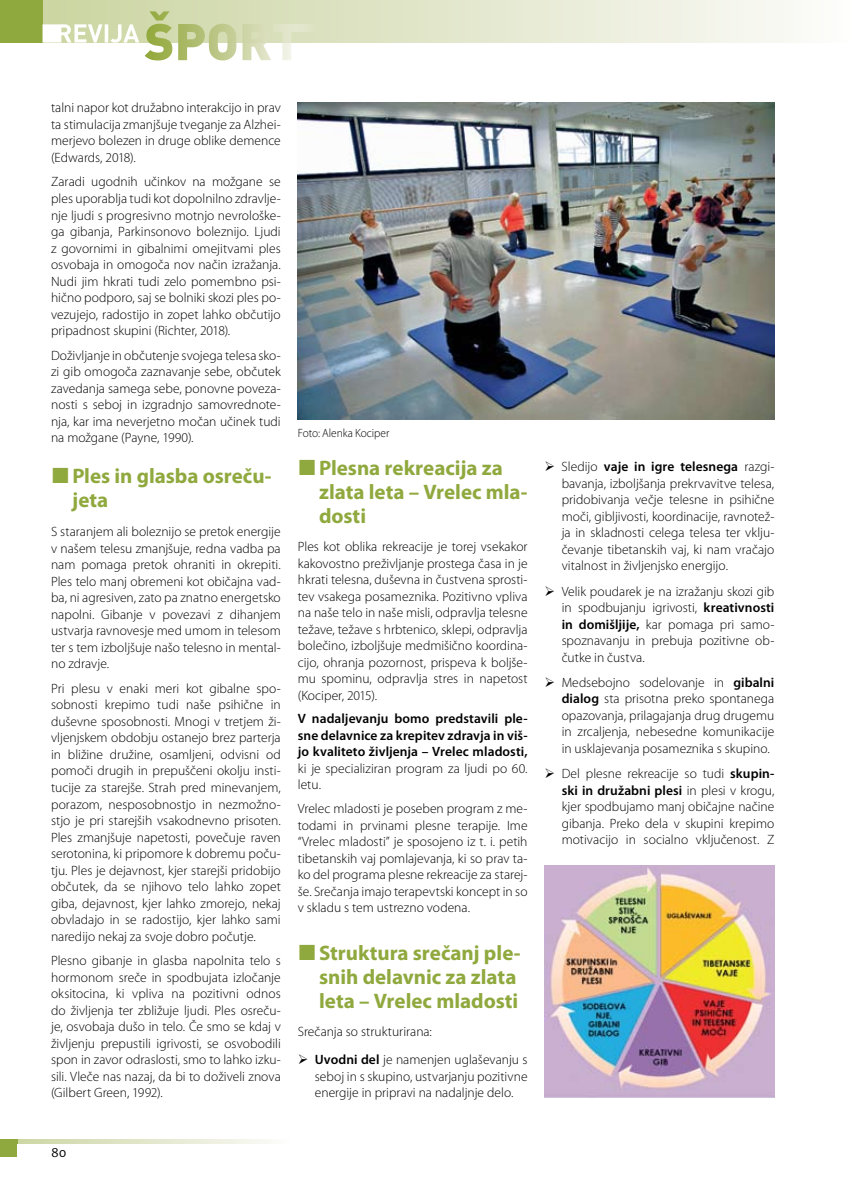
<style>
.page{position:relative;width:851px;height:1191px;background:#fff}
.page>*{position:absolute;margin:0;border:0;box-sizing:border-box;transform-origin:0 0}
.t1{font:700 21px/24px "Myriad Pro";color:#90a93e}
.t2{font:300 13.5px/16.5px "Myriad Pro";color:#000;text-align:justify}
.t3{font:600 13.5px/16.5px "Myriad Pro";letter-spacing:.005em;color:#000;text-align:justify}
.t4{font:13.5px "Meta Pro";color:#000}
.t5{font:300 12px "Myriad Pro";letter-spacing:-.005em;color:#000;scale:.95 1}
.s1{font-weight:600}
</style>
<div class="page">
<div style="left:0;top:0;width:850px;height:43px;background:linear-gradient(to right,#c7d29c,#fcfbf9)"></div>
<div style="left:0;top:0;width:43px;height:43px;background:#90a93e"></div>
<div style="left:0;top:1140px;width:289px;height:17px;background:linear-gradient(to right,#c9d39e,#fcfbf9)"></div>
<svg style="left:145px;top:11px;width:170px;height:49px"></svg>
<svg style="left:43px;top:24px;width:96px;height:19px"></svg>
<div style="left:0;top:1140px;width:17px;height:17px;background:#90a93e"></div>
<div style="left:17px;top:1144px;width:272px;height:13px;background:#fff"></div>
<img style="left:298px;top:102px;width:476px;height:317px">
<img style="left:544px;top:865px;width:230px;height:232px">
<p class="t2" style="left:51px;top:100px;width:231px">talni napor kot družabno interakcijo in prav ta stimulacija zmanjšuje tveganje za Alzhei&shy;merjevo bolezen in druge oblike demence (Edwards, 2018).</p>
<p class="t2" style="left:51px;top:174px;width:231px">Zaradi ugodnih učinkov na možgane se ples uporablja tudi kot dopolnilno zdravlje&shy;nje ljudi s progresivno motnjo nevrološke&shy;ga gibanja, Parkinsonovo boleznijo. Ljudi z govornimi in gibalnimi omejitvami ples osvobaja in omogoča nov način izražanja.<br>Nudi jim hkrati tudi zelo pomembno psi&shy;hično podporo, saj se bolniki skozi ples po&shy;vezujejo, radostijo in zopet lahko občutijo pripadnost skupini (Richter, 2018).</p>
<p class="t2" style="left:51px;top:347px;width:231px">Doživljanje in občutenje svojega telesa sko&shy;zi gib omogoča zaznavanje sebe, občutek zavedanja samega sebe, ponovne poveza&shy;nosti s seboj in izgradnjo samovrednote&shy;nja, kar ima neverjetno močan učinek tudi na možgane (Payne, 1990).</p>
<h1 class="t1" style="left:72px;top:463px;width:201px">Ples in glasba osreču&shy;jeta</h1>
<p class="t2" style="left:51px;top:523px;width:231px">S staranjem ali boleznijo se pretok energije v našem telesu zmanjšuje, redna vadba pa nam pomaga pretok ohraniti in okrepiti.<br>Ples telo manj obremeni kot običajna vad&shy;ba, ni agresiven, zato pa znatno energetsko napolni. Gibanje v povezavi z dihanjem ustvarja ravnovesje med umom in telesom ter s tem izboljšuje našo telesno in mental&shy;no zdravje.</p>
<p class="t2" style="left:51px;top:680px;width:231px">Pri plesu v enaki meri kot gibalne spo&shy;sobnosti krepimo tudi naše psihične in duševne sposobnosti. Mnogi v tretjem ži&shy;vljenjskem obdobju ostanejo brez parterja in bližine družine, osamljeni, odvisni od pomoči drugih in prepuščeni okolju insti&shy;tucije za starejše. Strah pred minevanjem, porazom, nesposobnostjo in nezmožno&shy;stjo je pri starejših vsakodnevno prisoten.<br>Ples zmanjšuje napetosti, povečuje raven serotonina, ki pripomore k dobremu poču&shy;tju. Ples je dejavnost, kjer starejši pridobijo občutek, da se njihovo telo lahko zopet giba, dejavnost, kjer lahko zmorejo, nekaj obvladajo in se radostijo, kjer lahko sami naredijo nekaj za svoje dobro počutje.</p>
<p class="t2" style="left:51px;top:952px;width:231px">Plesno gibanje in glasba napolnita telo s hormonom sreče in spodbujata izločanje oksitocina, ki vpliva na pozitivni odnos do življenja ter zbližuje ljudi. Ples osreču&shy;je, osvobaja dušo in telo. Če smo se kdaj v življenju prepustili igrivosti, se osvobodili spon in zavor odraslosti, smo to lahko izku&shy;sili. Vleče nas nazaj, da bi to doživeli znova (Gilbert Green, 1992).</p>
<p class="t5" style="left:298px;top:427px;width:98px">Foto: Alenka Kociper</p>
<h1 class="t1" style="left:319px;top:455px;width:210px">Plesna rekreacija za zlata leta – Vrelec mla&shy;dosti</h1>
<p class="t2" style="left:298px;top:538px;width:231px">Ples kot oblika rekreacije je torej vsekakor kakovostno preživljanje prostega časa in je hkrati telesna, duševna in čustvena sprosti&shy;tev vsakega posameznika. Pozitivno vpliva na naše telo in naše misli, odpravlja telesne težave, težave s hrbtenico, sklepi, odpravlja bolečino, izboljšuje medmišično koordina&shy;cijo, ohranja pozornost, prispeva k boljše&shy;mu spominu, odpravlja stres in napetost (Kociper, 2015).</p>
<p class="t3" style="left:298px;top:710px;width:231px">V nadaljevanju bomo predstavili ple&shy;sne delavnice za krepitev zdravja in viš&shy;jo kvaliteto življenja – Vrelec mladosti,</p>
<p class="t2" style="left:298px;top:760px;width:231px">ki je specializiran program za ljudi po 60. letu.</p>
<p class="t2" style="left:298px;top:800px;width:231px">Vrelec mladosti je poseben program z me&shy;todami in prvinami plesne terapije. Ime “Vrelec mladosti” je sposojeno iz t. i. petih tibetanskih vaj pomlajevanja, ki so prav ta&shy;ko del programa plesne rekreacije za starej&shy;še. Srečanja imajo terapevtski koncept in so v skladu s tem ustrezno vodena.</p>
<h1 class="t1" style="left:319px;top:940px;width:203px">Struktura srečanj ple&shy;snih delavnic za zlata leta – Vrelec mladosti</h1>
<p class="t2" style="left:298px;top:1024px;width:136px">Srečanja so strukturirana:</p>
<p class="t2" style="left:315px;top:1051px;width:214px;text-indent:-17px">➢ <span class="s1">Uvodni del</span> je namenjen uglaševanju s seboj in s skupino, ustvarjanju pozitivne energije in pripravi na nadaljnje delo.</p>
<p class="t2" style="left:561px;top:459px;width:214px;text-indent:-17px">➢ Sledijo <span class="s1">vaje in igre telesnega</span> razgi&shy;bavanja, izboljšanja prekrvavitve telesa, pridobivanja večje telesne in psihične moči, gibljivosti, koordinacije, ravnotež&shy;ja in skladnosti celega telesa ter vklju&shy;čevanje tibetanskih vaj, ki nam vračajo vitalnost in življenjsko energijo.</p>
<p class="t2" style="left:561px;top:583px;width:214px;text-indent:-17px">➢ Velik poudarek je na izražanju skozi gib in spodbujanju igrivosti, <span class="s1">kreativnosti in domišljije,</span> kar pomaga pri samo&shy;spoznavanju in prebuja pozitivne ob&shy;čutke in čustva.</p>
<p class="t2" style="left:561px;top:674px;width:214px;text-indent:-17px">➢ Medsebojno sodelovanje in <span class="s1">gibalni dialog</span> sta prisotna preko spontanega opazovanja, prilagajanja drug drugemu in zrcaljenja, nebesedne komunikacije in usklajevanja posameznika s skupino.</p>
<p class="t2" style="left:561px;top:765px;width:214px;text-indent:-17px">➢ Del plesne rekreacije so tudi <span class="s1">skupin&shy;ski in družabni plesi</span> in plesi v krogu, kjer spodbujamo manj običajne načine gibanja. Preko dela v skupini krepimo motivacijo in socialno vključenost. Z</p>
<p class="t4" style="left:51px;top:1144px;width:17px">80</p>
</div>
